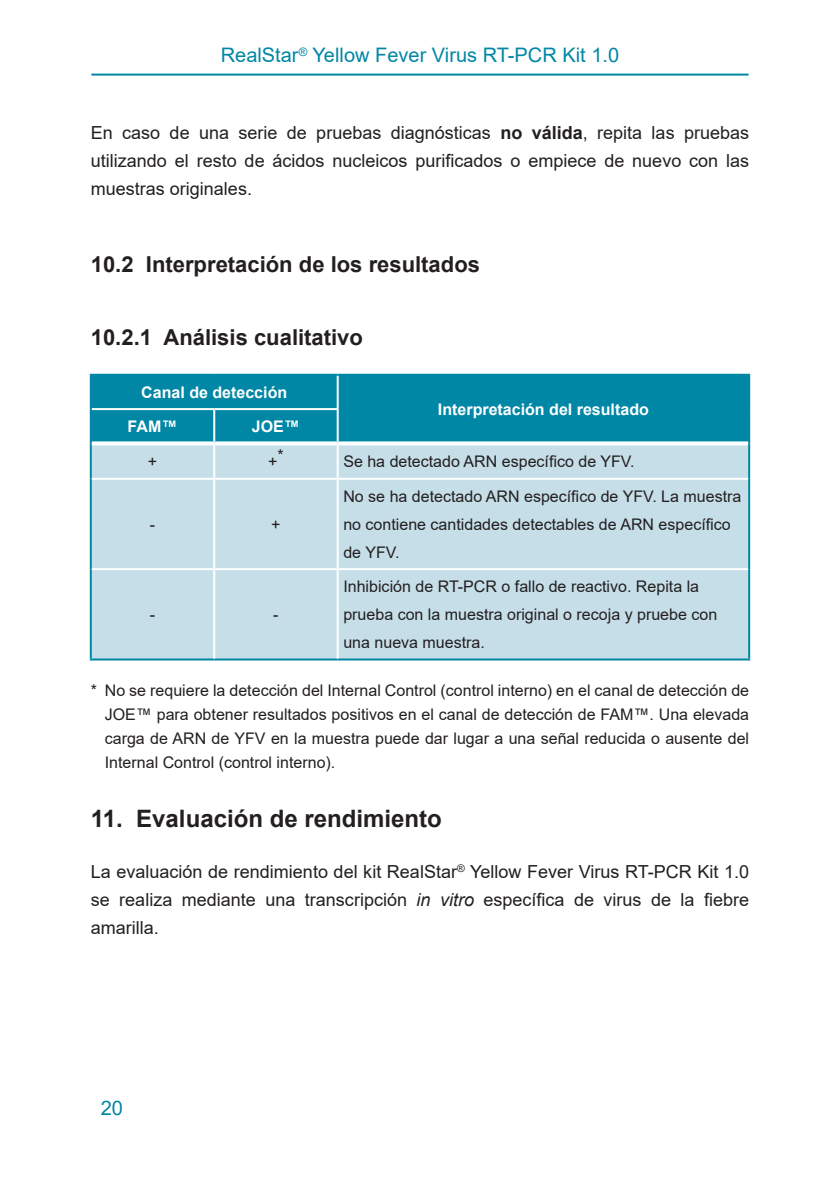
<style>
.page{position:relative;width:840px;height:1191px;background:#fff}
.page>*{position:absolute;margin:0;border:0;box-sizing:border-box;transform-origin:0 0}
.Level_1{font:700 24px "Arial";color:#231f20}
.Level_2{font:700 22px "Arial";color:#231f20}
.Level_3{font:700 22px "Arial";color:#231f20}
.Seitenkopf{font:20px "Arial";color:#0087a6}
.Mengentext{font:18px/28px "Arial";color:#231f20;text-align:justify}
.Fussnote{font:16px/24px "Arial";color:#231f20;text-align:justify}
.Mengentext_links{font:16px/28px "Arial";color:#231f20}
.Kopfzeile{font:700 16px "Arial";color:#fff}
.Kopfzeile2{font:700 16px "Arial";color:#fff}
.Mengentext_zentriert{font:16px "Arial";color:#231f20}
.s1{font-weight:700}
.s2{font-style:italic}
</style>
<div class="page">
<hr style="left:91px;top:74px;width:657px;height:2px;background:#0087a6">
<div style="left:92px;top:376px;width:655px;height:65px;background:#0087a6"></div>
<div style="left:91px;top:409px;width:123px;height:34px;background:#0087a6"></div>
<div style="left:92px;top:445px;width:655px;height:33px;background:#c6dee8"></div>
<div style="left:92px;top:480px;width:655px;height:178px;background:#c6dee8"></div>
<hr style="left:90px;top:443px;width:2px;height:36px;background:#0087a6">
<hr style="left:90px;top:479px;width:2px;height:90px;background:#0087a6">
<hr style="left:90px;top:569px;width:2px;height:89px;background:#0087a6">
<hr style="left:90px;top:658px;width:124px;height:2px;background:#0087a6">
<hr style="left:214px;top:658px;width:123px;height:2px;background:#0087a6">
<hr style="left:337px;top:658px;width:412px;height:2px;background:#0087a6">
<hr style="left:90px;top:374px;width:124px;height:2px;background:#0087a6">
<hr style="left:90px;top:376px;width:2px;height:33px;background:#0087a6">
<hr style="left:214px;top:374px;width:123px;height:2px;background:#0087a6">
<hr style="left:337px;top:374px;width:412px;height:2px;background:#0087a6">
<hr style="left:747px;top:376px;width:2px;height:33px;background:#0087a6">
<hr style="left:747px;top:409px;width:2px;height:34px;background:#0087a6">
<hr style="left:336px;top:376px;width:2px;height:32px;background:#fff">
<svg style="left:337px;top:441px;width:410px;height:4px"></svg>
<hr style="left:92px;top:408px;width:122px;height:2px;background:#fff">
<hr style="left:90px;top:409px;width:2px;height:34px;background:#0087a6">
<svg style="left:92px;top:441px;width:122px;height:2px"></svg>
<hr style="left:214px;top:408px;width:124px;height:2px;background:#fff">
<hr style="left:213px;top:410px;width:2px;height:31px;background:#fff">
<hr style="left:336px;top:410px;width:2px;height:31px;background:#fff">
<hr style="left:213px;top:445px;width:2px;height:33px;background:#fff">
<hr style="left:336px;top:445px;width:2px;height:33px;background:#fff">
<hr style="left:213px;top:480px;width:2px;height:88px;background:#fff">
<hr style="left:336px;top:480px;width:2px;height:88px;background:#fff">
<hr style="left:92px;top:568px;width:122px;height:2px;background:#fff">
<hr style="left:214px;top:568px;width:123px;height:2px;background:#fff">
<hr style="left:213px;top:570px;width:2px;height:88px;background:#fff">
<hr style="left:337px;top:568px;width:410px;height:2px;background:#fff">
<hr style="left:336px;top:570px;width:2px;height:88px;background:#fff">
<svg style="left:214px;top:441px;width:123px;height:4px"></svg>
<hr style="left:747px;top:443px;width:2px;height:36px;background:#0087a6">
<hr style="left:747px;top:479px;width:2px;height:90px;background:#0087a6">
<hr style="left:747px;top:569px;width:2px;height:89px;background:#0087a6">
<p class="Seitenkopf" style="left:221px;top:41px;width:400px">RealStar<sup>®</sup> Yellow Fever Virus RT-PCR Kit 1.0</p>
<p class="Mengentext" style="left:91px;top:119px;width:659px">En caso de una serie de pruebas diagnósticas <span class="s1">no válida</span>, repita las pruebas utilizando el resto de ácidos nucleicos purificados o empiece de nuevo con las muestras originales.</p>
<p class="Level_2" style="left:91px;top:249px;width:390px">10.2 Interpretación de los resultados</p>
<p class="Level_3" style="left:91px;top:322px;width:273px">10.2.1 Análisis cualitativo</p>
<p class="Kopfzeile" style="left:141px;top:381px;width:147px">Canal de detección</p>
<p class="Kopfzeile" style="left:437px;top:398px;width:212px">Interpretación del resultado</p>
<p class="Kopfzeile2" style="left:127px;top:415px;width:51px">FAM™</p>
<p class="Kopfzeile2" style="left:252px;top:415px;width:50px">JOE™</p>
<p class="Mengentext_zentriert" style="left:148px;top:451px;width:11px">+</p>
<p class="Mengentext_zentriert" style="left:268px;top:448px;width:17px">+*</p>
<p class="Mengentext_links" style="left:343px;top:448px;width:292px">Se ha detectado ARN específico de YFV.</p>
<p class="Mengentext_zentriert" style="left:150px;top:513px;width:7px">-</p>
<p class="Mengentext_zentriert" style="left:271px;top:513px;width:11px">+</p>
<p class="Mengentext_links" style="left:343px;top:482px;width:399px">No se ha detectado ARN específico de YFV. La muestra no contiene cantidades detectables de ARN específico de YFV.</p>
<p class="Mengentext_links" style="left:343px;top:572px;width:375px">Inhibición de RT-PCR o fallo de reactivo. Repita la prueba con la muestra original o recoja y pruebe con una nueva muestra.</p>
<p class="Fussnote" style="left:105px;top:678px;width:645px;text-indent:-14px">* No se requiere la detección del Internal Control (control interno) en el canal de detección de JOE™ para obtener resultados positivos en el canal de detección de FAM™. Una elevada carga de ARN de YFV en la muestra puede dar lugar a una señal reducida o ausente del Internal Control (control interno).</p>
<p class="Level_1" style="left:91px;top:801px;width:352px">11. Evaluación de rendimiento</p>
<p class="Mengentext" style="left:91px;top:857px;width:659px">La evaluación de rendimiento del kit RealStar<sup>®</sup> Yellow Fever Virus RT-PCR Kit 1.0 se realiza mediante una transcripción <span class="s2">in vitro</span> específica de virus de la fiebre amarilla.</p>
<p class="Mengentext_zentriert" style="left:150px;top:603px;width:7px">-</p>
<p class="Mengentext_zentriert" style="left:273px;top:603px;width:7px">-</p>
<p class="Seitenkopf" style="left:101px;top:1094px;width:24px">20</p>
</div>
